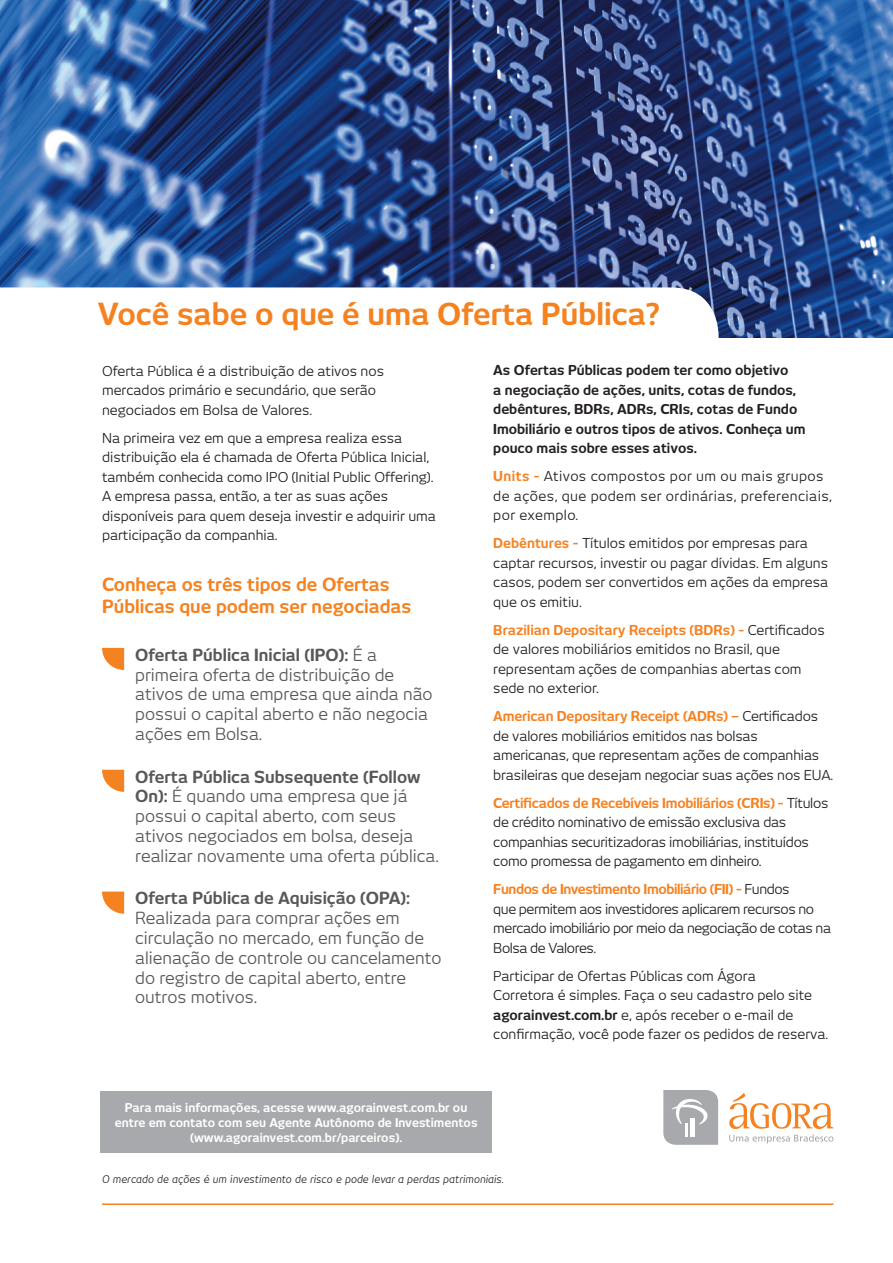
<style>
.page{position:relative;width:893px;height:1263px;background:#fff}
.page>*{position:absolute;margin:0;border:0;box-sizing:border-box;transform-origin:0 0}
.t1{font:700 30px "New June";color:#f58220}
.t2{font:700 18px/21.6px "New June";color:#f58220}
.t3{font:16.5px/19.8px "New June";color:#57585a}
.t4{font:700 16.5px "New June";color:#57585a}
.t5{font:13.5px/19.5px "New June";color:#231f20}
.t6{font:700 13.5px/19.5px "New June";color:#231f20}
.t7{font:13.5px/19.5px "New June";letter-spacing:-.02em;color:#231f20}
.t8{font:13.5px/19.5px "New June";letter-spacing:-.03em;color:#231f20}
.t9{font:13.5px/19.5px "New June";letter-spacing:.03em;color:#231f20}
.t10{font:700 12px/15px "New June";color:#fff;text-align:center}
.t11{font:italic 10.5px "New June";color:#231f20}
.s1{font-weight:700}
.s2{font-weight:700;color:#f58220}
</style>
<div class="page">
<svg style="left:102px;top:648px;width:22px;height:22px"></svg>
<svg style="left:102px;top:770px;width:22px;height:22px"></svg>
<svg style="left:102px;top:891px;width:22px;height:23px"></svg>
<hr style="left:102px;top:1203px;width:731px;height:2px;background:#f58220">
<div style="left:101px;top:1091px;width:391px;height:61px;background:#a8a9ad"></div>
<svg style="left:729px;top:1093px;width:104px;height:50px"></svg>
<svg style="left:663px;top:1090px;width:55px;height:55px;background:#b5b6b9"></svg>
<img style="left:0;top:0;width:893px;height:337px">
<svg style="left:0;top:287px;width:719px;height:51px"></svg>
<h1 class="t1" style="left:98px;top:296px;width:564px">Você sabe o que é uma Oferta Pública?</h1>
<p class="t5" style="left:102px;top:361px;width:284px">Oferta Pública é a distribuição de ativos nos mercados primário e secundário, que serão negociados em Bolsa de Valores.</p>
<p class="t5" style="left:102px;top:428px;width:335px">Na primeira vez em que a empresa realiza essa distribuição ela é chamada de Oferta Pública Inicial, também conhecida como IPO (Initial Public Offering).<br>A empresa passa, então, a ter as suas ações disponíveis para quem deseja investir e adquirir uma participação da companhia.</p>
<h2 class="t2" style="left:102px;top:574px;width:311px">Conheça os três tipos de Ofertas<br>Públicas que podem ser negociadas</h2>
<p class="t3" style="left:135px;top:645px;width:299px"><span class="s1">Oferta Pública Inicial (IPO):</span> É a primeira oferta de distribuição de ativos de uma empresa que ainda não possui o capital aberto e não negocia ações em Bolsa.</p>
<p class="t3" style="left:135px;top:766px;width:305px"><span class="s1">Oferta Pública Subsequente (Follow On):</span> É quando uma empresa que já possui o capital aberto, com seus ativos negociados em bolsa, deseja realizar novamente uma oferta pública.</p>
<p class="t4" style="left:135px;top:889px;width:276px">Oferta Pública de Aquisição (OPA):</p>
<p class="t3" style="left:135px;top:908px;width:308px">Realizada para comprar ações em circulação no mercado, em função de alienação de controle ou cancelamento do registro de capital aberto, entre outros motivos.</p>
<p class="t6" style="left:493px;top:361px;width:314px">As Ofertas Públicas podem ter como objetivo<br>a negociação de ações, units, cotas de fundos, debêntures, BDRs, ADRs, CRIs, cotas de Fundo Imobiliário e outros tipos de ativos. Conheça um pouco mais sobre esses ativos.</p>
<p class="t9" style="left:493px;top:467px;width:340px"><span class="s2">Units -</span> Ativos compostos por um ou mais grupos de ações, que podem ser ordinárias, preferenciais, por exemplo.</p>
<p class="t5" style="left:493px;top:534px;width:336px"><span class="s2">Debêntures -</span> Títulos emitidos por empresas para captar recursos, investir ou pagar dívidas. Em alguns casos, podem ser convertidos em ações da empresa que os emitiu.</p>
<p class="t5" style="left:493px;top:620px;width:333px"><span class="s2">Brazilian Depositary Receipts (BDRs) -</span> Certificados de valores mobiliários emitidos no Brasil, que representam ações de companhias abertas com sede no exterior.</p>
<p class="t5" style="left:493px;top:707px;width:342px"><span class="s2">American Depositary Receipt (ADRs) –</span> Certificados de valores mobiliários emitidos nas bolsas americanas, que representam ações de companhias brasileiras que desejam negociar suas ações nos EUA.</p>
<p class="t7" style="left:493px;top:793px;width:337px"><span class="s2">Certificados de Recebíveis Imobiliários (CRIs) -</span> Títulos de crédito nominativo de emissão exclusiva das companhias securitizadoras imobiliárias, instituídos como promessa de pagamento em dinheiro.</p>
<p class="t8" style="left:493px;top:879px;width:339px"><span class="s2">Fundos de Investimento Imobiliário (FII) -</span> Fundos<br>que permitem aos investidores aplicarem recursos no mercado imobiliário por meio da negociação de cotas na Bolsa de Valores.</p>
<p class="t5" style="left:493px;top:966px;width:337px">Participar de Ofertas Públicas com Ágora<br>Corretora é simples. Faça o seu cadastro pelo site <span class="s1">agorainvest.com.br</span> e, após receber o e-mail de confirmação, você pode fazer os pedidos de reserva.</p>
<p class="t10" style="left:115px;top:1099px;width:364px">Para mais informações, acesse www.agorainvest.com.br ou entre em contato com seu Agente Autônomo de Investimentos (www.agorainvest.com.br/parceiros).</p>
<p class="t11" style="left:102px;top:1173px;width:403px">O mercado de ações é um investimento de risco e pode levar a perdas patrimoniais.</p>
</div>
